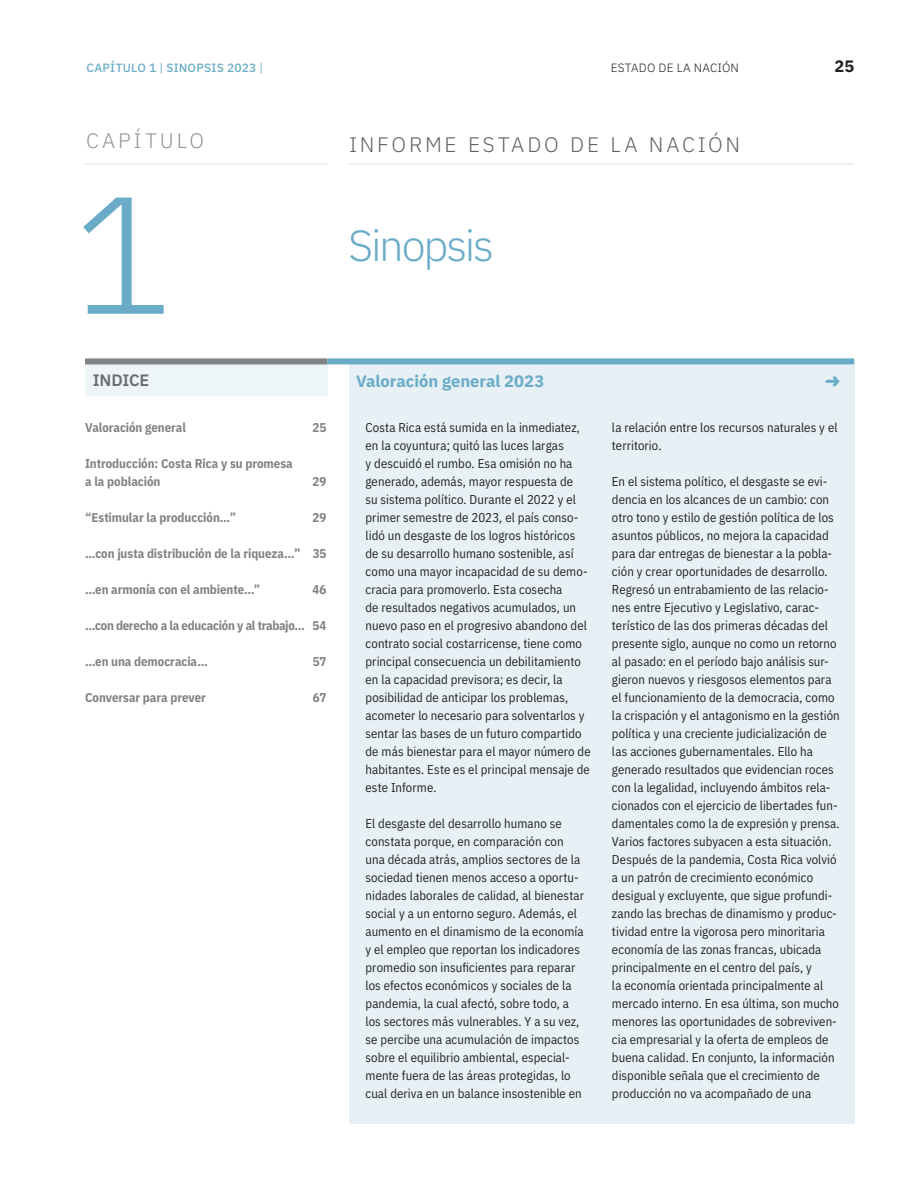
<style>
.page{position:relative;width:918px;height:1188px;background:#fff}
.page>*{position:absolute;margin:0;border:0;box-sizing:border-box;transform-origin:0 0}
.t1{font:300 166.5px "IBM Plex Sans";color:#6aacc8}
.t2{font:300 43.5px "IBM Plex Sans";letter-spacing:-.05em;color:#6aacc8}
.t3{font:300 21px "IBM Plex Sans";letter-spacing:.13em;color:#636366}
.t4{font:300 21px "IBM Plex Sans";letter-spacing:.14em;color:#939598}
.t5{font:700 16.5px "IBM Plex Sans";color:#6aacc8}
.t6{font:600 16.5px "IBM Plex Sans";letter-spacing:-.005em;color:#6c6d70}
.t7{font:700 16.5px "IBM Plex Sans";color:#231f20}
.t8{font:12.75px/18px "IBM Plex Sans Cond";letter-spacing:.005em;color:#231f20}
.t9{font:700 12.75px/18px "IBM Plex Sans Cond";letter-spacing:-.005em;color:#808285}
.t10{font:700 12.75px "IBM Plex Sans Cond";letter-spacing:-.025em;color:#808285}
.t11{font:500 12px "IBM Plex Sans";letter-spacing:.02em;color:#6aacc8}
.t12{font:300 12px "IBM Plex Sans";letter-spacing:.015em;color:#231f20}
.s1{font-weight:400}
</style>
<div class="page">
<hr style="left:85px;top:164px;width:242px;height:1px;background:#d5e6ef">
<hr style="left:349px;top:164px;width:505px;height:1px;background:#d5e6ef">
<div style="left:349px;top:362px;width:505px;height:762px;background:#e6f0f5"></div>
<div style="left:85px;top:361px;width:242px;height:35px;background:#edf5f8"></div>
<div style="left:85px;top:358px;width:242px;height:6px;background:#808285"></div>
<div style="left:327px;top:358px;width:527px;height:6px;background:#6aacc8"></div>
<p class="t11" style="left:87px;top:59px;width:178px">CAPÍTULO 1 <span class="s1">|</span> SINOPSIS 2023 <span class="s1">|</span></p>
<p class="t12" style="left:611px;top:59px;width:130px">ESTADO DE LA NACIÓN</p>
<p class="t7" style="left:835px;top:53px;width:21px">25</p>
<h3 class="t4" style="left:86px;top:125px;width:120px">CAPÍTULO</h3>
<h3 class="t3" style="left:349px;top:129px;width:393px">INFORME ESTADO DE LA NACIÓN</h3>
<h1 class="t1" style="left:73px;top:129px;width:101px">1</h1>
<h2 class="t2" style="left:349px;top:213px;width:147px">Sinopsis</h2>
<p class="t6" style="left:93px;top:368px;width:58px">INDICE</p>
<p class="t5" style="left:356px;top:368px;width:190px">Valoración general 2023</p>
<p class="t8" style="left:366px;top:417px;width:227px">Costa Rica está sumida en la inmediatez, en la coyuntura; quitó las luces largas<br>y descuidó el rumbo. Esa omisión no ha generado, además, mayor respuesta de<br>su sistema político. Durante el 2022 y el primer semestre de 2023, el país conso&shy;lidó un desgaste de los logros históricos de su desarrollo humano sostenible, así como una mayor incapacidad de su demo&shy;cracia para promoverlo. Esta cosecha<br>de resultados negativos acumulados, un nuevo paso en el progresivo abandono del contrato social costarricense, tiene como principal consecuencia un debilitamiento en la capacidad previsora; es decir, la posibilidad de anticipar los problemas, acometer lo necesario para solventarlos y sentar las bases de un futuro compartido de más bienestar para el mayor número de habitantes. Este es el principal mensaje de este Informe.</p>
<p class="t8" style="left:366px;top:813px;width:220px">El desgaste del desarrollo humano se constata porque, en comparación con una década atrás, amplios sectores de la sociedad tienen menos acceso a oportu&shy;nidades laborales de calidad, al bienestar social y a un entorno seguro. Además, el aumento en el dinamismo de la economía y el empleo que reportan los indicadores promedio son insuficientes para reparar los efectos económicos y sociales de la pandemia, la cual afectó, sobre todo, a los sectores más vulnerables. Y a su vez, se percibe una acumulación de impactos sobre el equilibrio ambiental, especial&shy;mente fuera de las áreas protegidas, lo cual deriva en un balance insostenible en</p>
<p class="t9" style="left:85px;top:417px;width:102px">Valoración general</p>
<p class="t9" style="left:313px;top:417px;width:15px">25</p>
<p class="t9" style="left:85px;top:453px;width:209px">Introducción: Costa Rica y su promesa a la población</p>
<p class="t9" style="left:313px;top:471px;width:15px">29</p>
<p class="t9" style="left:85px;top:507px;width:153px">“Estimular la producción…”</p>
<p class="t9" style="left:313px;top:507px;width:15px">29</p>
<p class="t9" style="left:85px;top:543px;width:243px">…con justa distribución de la riqueza…” 35</p>
<p class="t9" style="left:85px;top:579px;width:177px">…en armonía con el ambiente…”</p>
<p class="t9" style="left:313px;top:579px;width:16px">46</p>
<p class="t10" style="left:85px;top:615px;width:243px">…con derecho a la educación y al trabajo… 54</p>
<p class="t9" style="left:85px;top:651px;width:124px">…en una democracia…</p>
<p class="t9" style="left:313px;top:651px;width:15px">57</p>
<p class="t9" style="left:85px;top:687px;width:122px">Conversar para prever</p>
<p class="t9" style="left:313px;top:687px;width:15px">67</p>
<p class="t8" style="left:612px;top:418px;width:227px">la relación entre los recursos naturales y el territorio.</p>
<p class="t8" style="left:612px;top:472px;width:229px">En el sistema político, el desgaste se evi&shy;dencia en los alcances de un cambio: con otro tono y estilo de gestión política de los asuntos públicos, no mejora la capacidad para dar entregas de bienestar a la pobla&shy;ción y crear oportunidades de desarrollo.<br>Regresó un entrabamiento de las relacio&shy;nes entre Ejecutivo y Legislativo, carac&shy;terístico de las dos primeras décadas del presente siglo, aunque no como un retorno al pasado: en el período bajo análisis sur&shy;gieron nuevos y riesgosos elementos para el funcionamiento de la democracia, como la crispación y el antagonismo en la gestión política y una creciente judicialización de las acciones gubernamentales. Ello ha generado resultados que evidencian roces con la legalidad, incluyendo ámbitos rela&shy;cionados con el ejercicio de libertades fun&shy;damentales como la de expresión y prensa.<br>Varios factores subyacen a esta situación.<br>Después de la pandemia, Costa Rica volvió a un patrón de crecimiento económico desigual y excluyente, que sigue profundi&shy;zando las brechas de dinamismo y produc&shy;tividad entre la vigorosa pero minoritaria economía de las zonas francas, ubicada principalmente en el centro del país, y<br>la economía orientada principalmente al mercado interno. En esa última, son mucho menores las oportunidades de sobreviven&shy;cia empresarial y la oferta de empleos de buena calidad. En conjunto, la información disponible señala que el crecimiento de producción no va acompañado de una</p>
</div>
